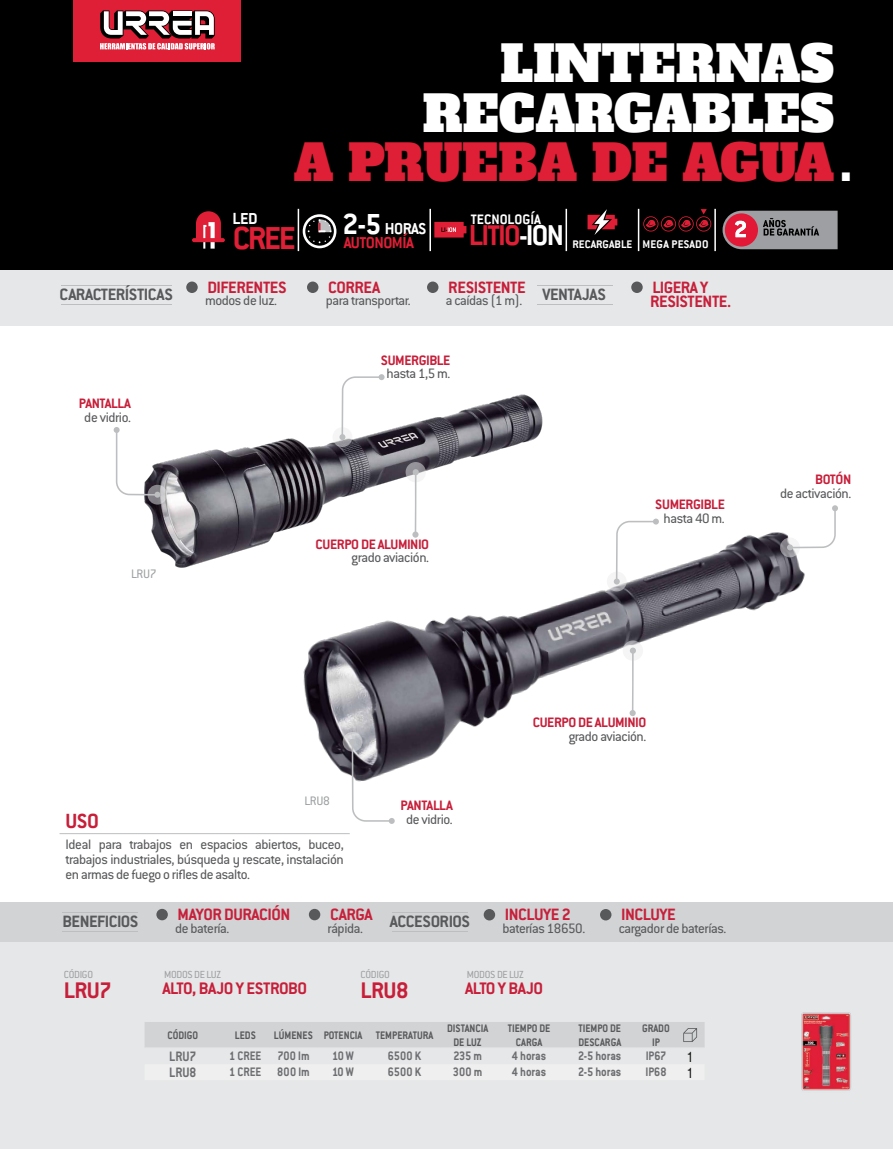
<style>
.page{position:relative;width:893px;height:1149px;background:#fff}
.page>*{position:absolute;margin:0;border:0;box-sizing:border-box;transform-origin:0 0}
.t1{font:49.5px "Alfa Slab One";letter-spacing:-.005em;color:#fff}
.t2{font:49.5px "Alfa Slab One";letter-spacing:-.015em;color:#df1f36}
.t3{font:700 35.1px "Conduit ITC";color:#df1f36}
.t4{font:700 31.5px "Conduit ITC";letter-spacing:-.06em;color:#df1f36}
.t5{font:700 24.75px "Conduit ITC Std";letter-spacing:-.025em;color:#c71f3a}
.t6{font:700 22.5px "Conduit ITC Std";color:#c71f3a}
.t7{font:700 18.3px "Conduit ITC Std";letter-spacing:-.025em;color:#c71f3a}
.t8{font:700 18px/14.1px "Conduit ITC Std";letter-spacing:-.025em;color:#c71f3a}
.t9{font:700 18px "Conduit ITC Std";letter-spacing:-.025em;color:#58595b}
.t10{font:700 17.55px "Conduit ITC";color:#fff}
.t11{font:700 17.4px/14.1px "Conduit ITC";letter-spacing:-.03em;color:#df1f36}
.t12{font:700 15.15px "Conduit ITC";color:#fff}
.t13{font:15px/15px "Conduit ITC Std";letter-spacing:-.025em;color:#58595b;text-align:justify}
.t14{font:700 15px "Conduit ITC Std";letter-spacing:-.025em;color:#c71f3a}
.t15{font:700 15px "Conduit ITC Std";color:#6d6e71;scale:.9 1}
.t16{font:700 13.5px "Conduit ITC Std";color:#6d6e71;scale:.9 1}
.t17{font:13.5px "Conduit ITC Std";letter-spacing:-.025em;color:#9da0a2}
.t18{font:condensed 13.5px "Helvetica";color:#000;scale:.9 1}
.t19{font:700 12.15px "Conduit ITC";color:#fff}
.t20{font:700 12px/14.4px "Conduit ITC Std";color:#58595b;text-align:center;scale:.9 1}
.t21{font:11.25px "Conduit ITC Std";letter-spacing:-.025em;color:#9da0a2}
.s1{color:#fff}
.s2{font-size:31.95px;color:#fff}
.s3{font-size:12.3px}
</style>
<div class="page">
<div style="left:0;top:902px;width:893px;height:47px;background:#d1d3d4"></div>
<div style="left:0;top:942px;width:893px;height:206px;background:#e6e7e8"></div>
<div style="left:0;top:270px;width:893px;height:56px;background:#e6e7e8"></div>
<div style="left:0;top:0;width:893px;height:270px;background:#000"></div>
<img style="left:303px;top:532px;width:502px;height:243px">
<img style="left:144px;top:394px;width:411px;height:184px">
<div style="left:145px;top:1022px;width:560px;height:26px;background:#d1d3d4"></div>
<hr style="left:61px;top:285px;width:111px;height:1px;background:#bcbec0">
<hr style="left:61px;top:304px;width:111px;height:1px;background:#bcbec0">
<div style="left:186px;top:281px;width:12px;height:12px;background:#58595b;border-radius:50%"></div>
<div style="left:307px;top:281px;width:11px;height:12px;background:#58595b;border-radius:50%"></div>
<div style="left:427px;top:281px;width:11px;height:12px;background:#58595b;border-radius:50%"></div>
<hr style="left:392px;top:912px;width:76px;height:1px;background:#bcbec0">
<hr style="left:392px;top:930px;width:76px;height:1px;background:#bcbec0">
<div style="left:484px;top:908px;width:11px;height:12px;background:#58595b;border-radius:50%"></div>
<div style="left:600px;top:908px;width:11px;height:12px;background:#58595b;border-radius:50%"></div>
<hr style="left:537px;top:285px;width:76px;height:1px;background:#bcbec0">
<hr style="left:537px;top:304px;width:76px;height:1px;background:#bcbec0">
<div style="left:631px;top:281px;width:12px;height:12px;background:#58595b;border-radius:50%"></div>
<hr style="left:63px;top:912px;width:75px;height:1px;background:#bcbec0">
<hr style="left:63px;top:930px;width:75px;height:1px;background:#bcbec0">
<div style="left:156px;top:908px;width:12px;height:12px;background:#58595b;border-radius:50%"></div>
<div style="left:309px;top:908px;width:11px;height:12px;background:#58595b;border-radius:50%"></div>
<hr style="left:60px;top:833px;width:290px;height:1px;background:#bcbec0">
<img style="left:801px;top:1012px;width:50px;height:79px">
<div style="left:412px;top:531px;width:7px;height:6px;background:#bcbec0;border-radius:50%"></div>
<svg style="left:406px;top:462px;width:20px;height:20px"></svg>
<svg style="left:413px;top:469px;width:6px;height:66px"></svg>
<div style="left:630px;top:709px;width:6px;height:7px;background:#bcbec0;border-radius:50%"></div>
<svg style="left:623px;top:640px;width:20px;height:20px"></svg>
<svg style="left:630px;top:647px;width:6px;height:66px"></svg>
<svg style="left:780px;top:537px;width:20px;height:20px"></svg>
<svg style="left:787px;top:505px;width:51px;height:45px"></svg>
<svg style="left:607px;top:571px;width:20px;height:20px"></svg>
<svg style="left:614px;top:518px;width:45px;height:66px"></svg>
<svg style="left:333px;top:427px;width:19px;height:20px"></svg>
<svg style="left:339px;top:374px;width:46px;height:66px"></svg>
<svg style="left:343px;top:731px;width:19px;height:20px"></svg>
<svg style="left:350px;top:738px;width:45px;height:85px"></svg>
<svg style="left:148px;top:484px;width:19px;height:20px"></svg>
<svg style="left:114px;top:427px;width:46px;height:70px"></svg>
<hr style="left:298px;top:209px;width:1px;height:42px;background:#fff">
<hr style="left:429px;top:209px;width:2px;height:42px;background:#fff">
<hr style="left:566px;top:209px;width:1px;height:42px;background:#fff">
<hr style="left:638px;top:209px;width:1px;height:42px;background:#fff">
<hr style="left:714px;top:209px;width:2px;height:42px;background:#fff">
<svg style="left:196px;top:211px;width:25px;height:37px"></svg>
<hr style="left:192px;top:238px;width:33px;height:4px;background:#df1f36;border-radius:2px">
<svg style="left:303px;top:214px;width:33px;height:34px"></svg>
<svg style="left:434px;top:222px;width:32px;height:15px"></svg>
<svg style="left:587px;top:209px;width:30px;height:26px"></svg>
<svg style="left:643px;top:209px;width:68px;height:22px"></svg>
<svg style="left:722px;top:211px;width:116px;height:38px;background:#997880"></svg>
<div style="left:73px;top:0;width:168px;height:62px;background:#df1f36"></div>
<svg style="left:100px;top:10px;width:115px;height:39px"></svg>
<h1 class="t1" style="left:500px;top:31px;width:335px">LINTERNAS</h1>
<h1 class="t1" style="left:422px;top:80px;width:413px">RECARGABLES</h1>
<h1 class="t2" style="left:293px;top:130px;width:560px">A PRUEBA DE AGUA<span class="s1">.</span></h1>
<p class="t10" style="left:233px;top:208px;width:27px">LED</p>
<h2 class="t3" style="left:233px;top:217px;width:64px">CREE</h2>
<p class="t11" style="left:342px;top:221px;width:85px"><span class="s2">2-5</span> <span class="s1">HORAS<br></span>AUTONOMÍA</p>
<p class="t12" style="left:471px;top:210px;width:72px">TECNOLOGÍA</p>
<h3 class="t4" style="left:469px;top:217px;width:97px">LITIO<span class="s1">-ION</span></h3>
<p class="t19" style="left:573px;top:237px;width:138px">RECARGABLE <span class="s3">MEGA PESADO</span></p>
<p class="t9" style="left:60px;top:283px;width:115px">CARACTERÍSTICAS</p>
<p class="t8" style="left:207px;top:280px;width:81px">DIFERENTES</p>
<p class="t8" style="left:328px;top:280px;width:54px">CORREA</p>
<p class="t8" style="left:448px;top:280px;width:79px">RESISTENTE</p>
<p class="t13" style="left:205px;top:292px;width:74px">modos de luz.</p>
<p class="t13" style="left:326px;top:292px;width:86px">para transportar.</p>
<p class="t13" style="left:446px;top:292px;width:78px">a caídas (1 m).</p>
<p class="t9" style="left:542px;top:283px;width:65px">VENTAJAS</p>
<p class="t8" style="left:650px;top:280px;width:83px">LIGERA Y<br>RESISTENTE.</p>
<p class="t14" style="left:79px;top:394px;width:54px">PANTALLA</p>
<p class="t13" style="left:84px;top:409px;width:48px">de vidrio.</p>
<p class="t14" style="left:381px;top:351px;width:71px">SUMERGIBLE</p>
<p class="t13" style="left:387px;top:365px;width:65px">hasta 1,5 m.</p>
<p class="t17" style="left:131px;top:565px;width:27px">LRU7</p>
<p class="t14" style="left:316px;top:535px;width:115px">CUERPO DE ALUMINIO</p>
<p class="t13" style="left:352px;top:549px;width:79px">grado aviación.</p>
<p class="t14" style="left:655px;top:495px;width:71px">SUMERGIBLE</p>
<p class="t13" style="left:664px;top:510px;width:63px">hasta 40 m.</p>
<p class="t14" style="left:815px;top:470px;width:38px">BOTÓN</p>
<p class="t13" style="left:780px;top:485px;width:73px">de activación.</p>
<p class="t14" style="left:533px;top:713px;width:115px">CUERPO DE ALUMINIO</p>
<p class="t13" style="left:569px;top:728px;width:79px">grado aviación.</p>
<p class="t17" style="left:304px;top:792px;width:27px">LRU8</p>
<h3 class="t6" style="left:66px;top:806px;width:35px">USO</h3>
<p class="t13" style="left:66px;top:836px;width:280px">Ideal para trabajos en espacios abiertos, buceo, trabajos industriales, búsqueda y rescate, instalación en armas de fuego o rifles de asalto.</p>
<p class="t14" style="left:401px;top:796px;width:54px">PANTALLA</p>
<p class="t13" style="left:406px;top:810px;width:48px">de vidrio.</p>
<p class="t9" style="left:63px;top:910px;width:77px">BENEFICIOS</p>
<p class="t8" style="left:178px;top:906px;width:114px">MAYOR DURACIÓN</p>
<p class="t8" style="left:330px;top:906px;width:44px">CARGA</p>
<p class="t13" style="left:175px;top:919px;width:56px">de batería.</p>
<p class="t13" style="left:328px;top:919px;width:37px">rápida.</p>
<p class="t9" style="left:390px;top:910px;width:82px">ACCESORIOS</p>
<p class="t8" style="left:505px;top:906px;width:67px">INCLUYE 2</p>
<p class="t8" style="left:621px;top:906px;width:56px">INCLUYE</p>
<p class="t13" style="left:502px;top:919px;width:84px">baterías 18650.</p>
<p class="t13" style="left:619px;top:919px;width:109px">cargador de baterías.</p>
<p class="t21" style="left:64px;top:967px;width:31px">CÓDIGO</p>
<p class="t21" style="left:164px;top:967px;width:59px">MODOS DE LUZ</p>
<h3 class="t5" style="left:64px;top:974px;width:50px">LRU7</h3>
<p class="t7" style="left:162px;top:976px;width:146px">ALTO, BAJO Y ESTROBO</p>
<p class="t21" style="left:361px;top:967px;width:31px">CÓDIGO</p>
<p class="t21" style="left:467px;top:967px;width:59px">MODOS DE LUZ</p>
<h3 class="t5" style="left:361px;top:974px;width:50px">LRU8</h3>
<p class="t7" style="left:465px;top:976px;width:80px">ALTO Y BAJO</p>
<p class="t20" style="left:168px;top:1027px;width:35px">CÓDIGO</p>
<p class="t20" style="left:235px;top:1027px;width:25px">LEDS</p>
<p class="t20" style="left:274px;top:1027px;width:179px">LÚMENES POTENCIA TEMPERATURA</p>
<p class="t20" style="left:447px;top:1019px;width:47px">DISTANCIA<br>DE LUZ</p>
<p class="t20" style="left:508px;top:1019px;width:49px">TIEMPO DE<br>CARGA</p>
<p class="t20" style="left:578px;top:1019px;width:49px;text-align:left">TIEMPO DE<br>DESCARGA</p>
<p class="t20" style="left:642px;top:1019px;width:32px">GRADO<br>IP</p>
<p class="t15" style="left:169px;top:1046px;width:32px">LRU7</p>
<p class="t16" style="left:229px;top:1047px;width:91px">1 CREE 700 lm</p>
<p class="t16" style="left:332px;top:1047px;width:26px">10 W</p>
<p class="t16" style="left:388px;top:1047px;width:38px">6500 K</p>
<p class="t16" style="left:453px;top:1047px;width:33px">235 m</p>
<p class="t16" style="left:512px;top:1047px;width:40px">4 horas</p>
<p class="t16" style="left:578px;top:1047px;width:50px">2-5 horas</p>
<p class="t16" style="left:646px;top:1047px;width:24px">IP67</p>
<p class="t18" style="left:687px;top:1047px;width:8px">1</p>
<p class="t15" style="left:169px;top:1062px;width:32px">LRU8</p>
<p class="t16" style="left:229px;top:1063px;width:91px">1 CREE 800 lm</p>
<p class="t16" style="left:332px;top:1063px;width:26px">10 W</p>
<p class="t16" style="left:388px;top:1063px;width:38px">6500 K</p>
<p class="t16" style="left:453px;top:1063px;width:34px">300 m</p>
<p class="t16" style="left:512px;top:1063px;width:40px">4 horas</p>
<p class="t16" style="left:578px;top:1063px;width:50px">2-5 horas</p>
<p class="t16" style="left:645px;top:1063px;width:25px">IP68</p>
<p class="t18" style="left:687px;top:1063px;width:8px">1</p>
</div>
